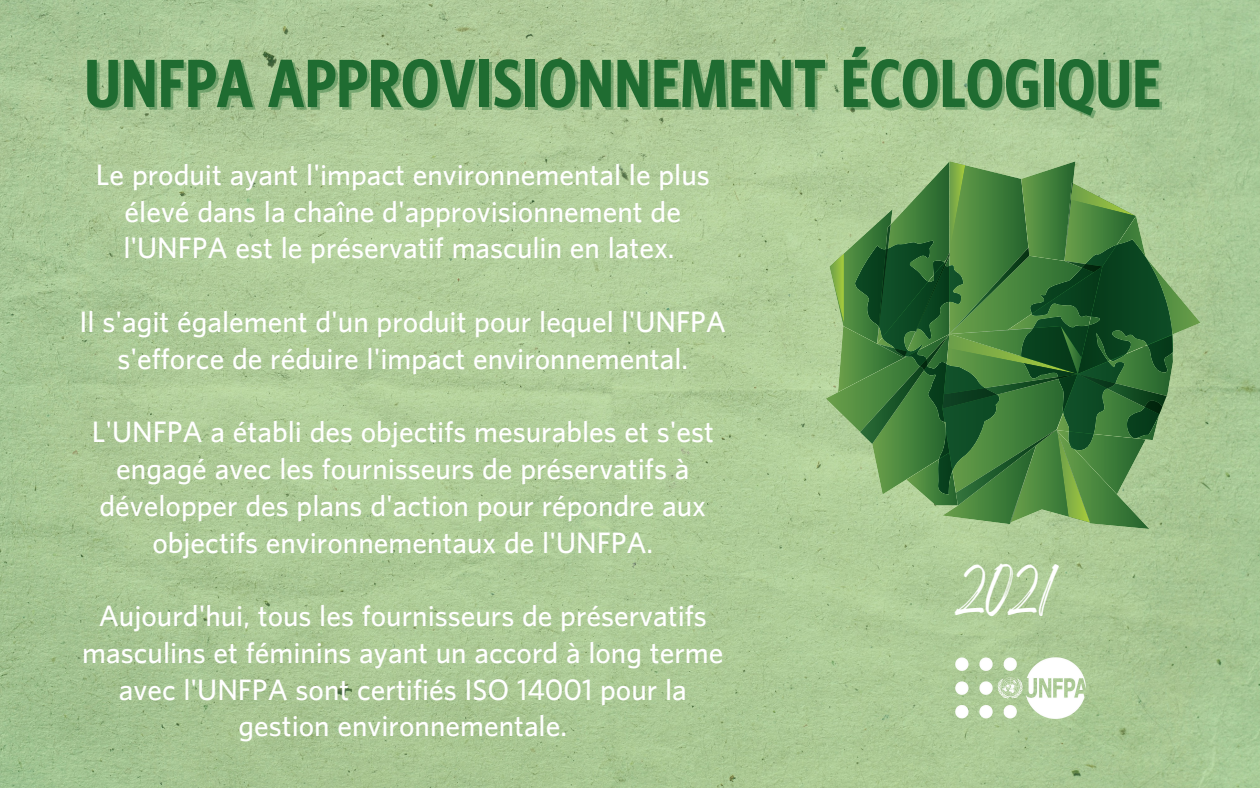
<style>
.page{position:relative;width:1260px;height:788px;background:#fff}
.page>*{position:absolute;margin:0;border:0;box-sizing:border-box;transform-origin:0 0}
.t1{font:700 condensed 61.95px "UNFPA";color:#1f6c31}
.t2{font:48.91px "Breathing";color:#fff}
.t3{font:600 26.6px/36.8px "UNFPA";color:#fff;text-align:center}
</style>
<div class="page">
<img style="left:0;top:0;width:1260px;height:787px">
<img style="left:955px;top:657px;width:131px;height:61px">
<svg style="left:826px;top:161px;width:375px;height:368px;background:#598c51"></svg>
<h1 class="t1" style="left:84px;top:59px;width:1078px">UNFPA APPROVISIONNEMENT ÉCOLOGIQUE</h1>
<p class="t3" style="left:96px;top:159px;width:615px">Le produit ayant l'impact environnemental le plus élevé dans la chaîne d'approvisionnement de l'UNFPA est le préservatif masculin en latex.</p>
<p class="t3" style="left:80px;top:306px;width:648px">Il s'agit également d'un produit pour lequel l'UNFPA s'efforce de réduire l'impact environnemental.</p>
<p class="t3" style="left:92px;top:416px;width:624px">L'UNFPA a établi des objectifs mesurables et s'est engagé avec les fournisseurs de préservatifs à développer des plans d'action pour répondre aux objectifs environnementaux de l'UNFPA.</p>
<p class="t3" style="left:82px;top:600px;width:643px">Aujourd'hui, tous les fournisseurs de préservatifs masculins et féminins ayant un accord à long terme avec l'UNFPA sont certifiés ISO 14001 pour la gestion environnementale.</p>
<h2 class="t2" style="left:955px;top:571px;width:95px">2021</h2>
</div>
